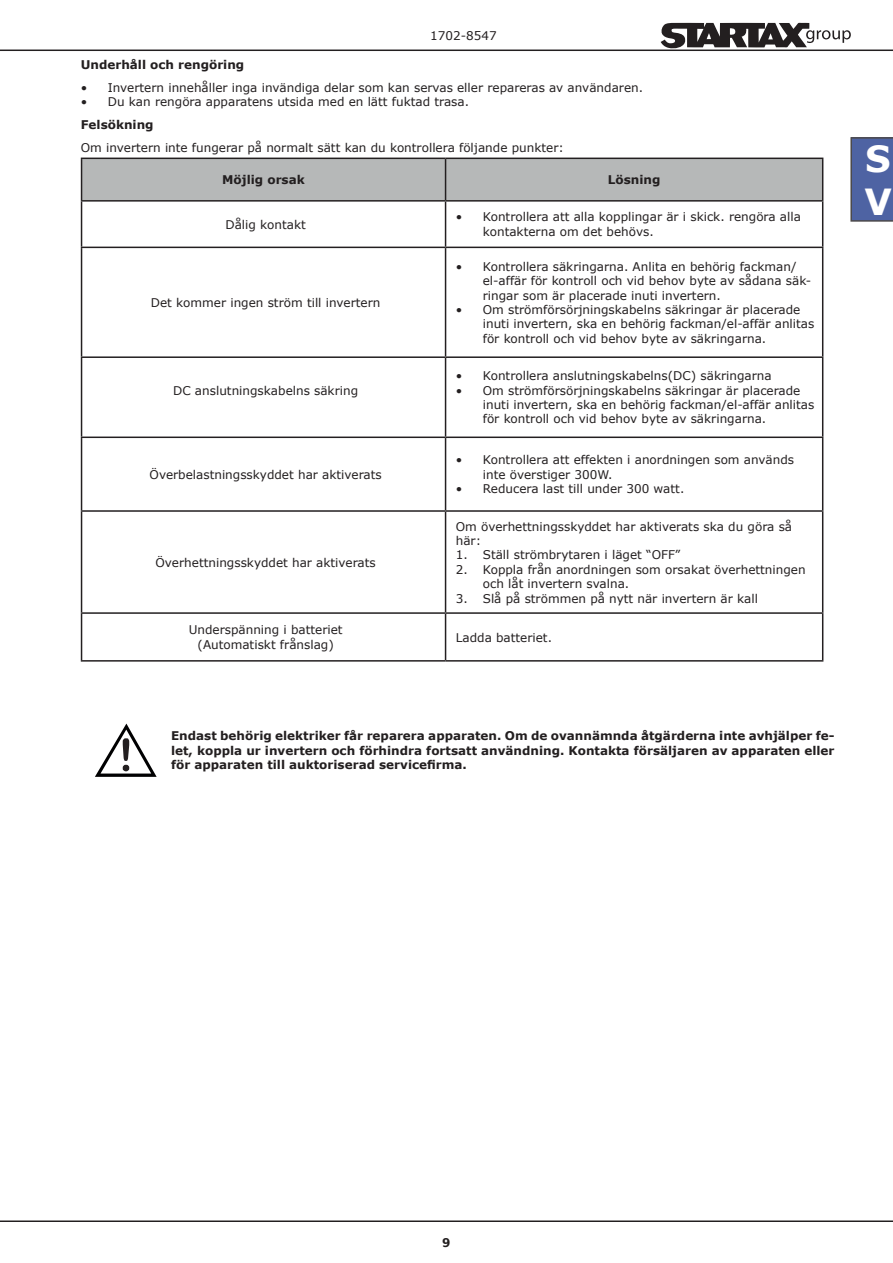
<style>
.page{position:relative;width:893px;height:1263px;background:#fff}
.page>*{position:absolute;margin:0;border:0;box-sizing:border-box;transform-origin:0 0}
.t1{font:700 36px/43.2px "Verdana";color:#fff}
.Käyttöohjeteksti{font:12px/14.4px "Verdana";color:#231f20}
.Käyttöohjeteksti_BOL{font:700 12px/14.4px "Verdana";color:#231f20;text-align:justify}
.Käyttöohjeotsikko_H1{font:700 12px "Verdana";color:#231f20}
.TL_Tuotenimi_Otsikko{font:700 12px "DejaVu Sans";color:#231f20}
</style>
<div class="page">
<hr style="left:0;top:50px;width:893px;height:1px;background:#231f20">
<hr style="left:0;top:1220px;width:893px;height:2px;background:#231f20">
<svg style="left:850px;top:137px;width:43px;height:85px"></svg>
<svg style="left:660px;top:23px;width:191px;height:26px"></svg>
<div style="left:82px;top:159px;width:740px;height:41px;background:#b6b8b8"></div>
<svg style="left:82px;top:202px;width:740px;height:458px"></svg>
<hr style="left:81px;top:158px;width:365px;height:1px;background:#231f20">
<hr style="left:81px;top:159px;width:1px;height:41px;background:#231f20">
<hr style="left:446px;top:158px;width:377px;height:1px;background:#231f20">
<hr style="left:445px;top:159px;width:1px;height:41px;background:#231f20">
<hr style="left:822px;top:159px;width:1px;height:41px;background:#231f20">
<hr style="left:81px;top:200px;width:365px;height:2px;background:#231f20">
<hr style="left:81px;top:202px;width:1px;height:45px;background:#231f20">
<hr style="left:446px;top:200px;width:377px;height:2px;background:#231f20">
<hr style="left:445px;top:202px;width:1px;height:45px;background:#231f20">
<hr style="left:822px;top:202px;width:1px;height:45px;background:#231f20">
<hr style="left:81px;top:247px;width:365px;height:1px;background:#231f20">
<hr style="left:81px;top:248px;width:1px;height:108px;background:#231f20">
<hr style="left:446px;top:247px;width:377px;height:1px;background:#231f20">
<hr style="left:445px;top:248px;width:1px;height:108px;background:#231f20">
<hr style="left:822px;top:248px;width:1px;height:108px;background:#231f20">
<hr style="left:81px;top:356px;width:365px;height:2px;background:#231f20">
<hr style="left:81px;top:358px;width:1px;height:78px;background:#231f20">
<hr style="left:446px;top:356px;width:377px;height:2px;background:#231f20">
<hr style="left:445px;top:358px;width:1px;height:78px;background:#231f20">
<hr style="left:822px;top:358px;width:1px;height:78px;background:#231f20">
<hr style="left:81px;top:436px;width:365px;height:2px;background:#231f20">
<hr style="left:81px;top:438px;width:1px;height:72px;background:#231f20">
<hr style="left:446px;top:436px;width:377px;height:2px;background:#231f20">
<hr style="left:445px;top:438px;width:1px;height:72px;background:#231f20">
<hr style="left:822px;top:438px;width:1px;height:72px;background:#231f20">
<hr style="left:81px;top:510px;width:365px;height:2px;background:#231f20">
<hr style="left:81px;top:512px;width:1px;height:100px;background:#231f20">
<hr style="left:446px;top:510px;width:377px;height:2px;background:#231f20">
<hr style="left:445px;top:512px;width:1px;height:100px;background:#231f20">
<hr style="left:822px;top:512px;width:1px;height:100px;background:#231f20">
<hr style="left:81px;top:612px;width:365px;height:2px;background:#231f20">
<hr style="left:81px;top:614px;width:1px;height:46px;background:#231f20">
<hr style="left:446px;top:612px;width:377px;height:2px;background:#231f20">
<hr style="left:445px;top:614px;width:1px;height:46px;background:#231f20">
<hr style="left:822px;top:614px;width:1px;height:46px;background:#231f20">
<hr style="left:81px;top:660px;width:365px;height:2px;background:#231f20">
<hr style="left:446px;top:660px;width:377px;height:2px;background:#231f20">
<svg style="left:95px;top:723px;width:62px;height:54px"></svg>
<p class="Käyttöohjeteksti" style="left:430px;top:28px;width:68px">1702-8547</p>
<p class="Käyttöohjeotsikko_H1" style="left:81px;top:56px;width:165px">Underhåll och rengöring</p>
<p class="Käyttöohjeteksti" style="left:81px;top:80px;width:564px">• Invertern innehåller inga invändiga delar som kan servas eller repareras av användaren.</p>
<p class="Käyttöohjeteksti" style="left:81px;top:95px;width:390px">• Du kan rengöra apparatens utsida med en lätt fuktad trasa.</p>
<p class="Käyttöohjeotsikko_H1" style="left:81px;top:116px;width:74px">Felsökning</p>
<p class="Käyttöohjeteksti" style="left:81px;top:140px;width:485px">Om invertern inte fungerar på normalt sätt kan du kontrollera följande punkter:</p>
<p class="Käyttöohjeteksti_BOL" style="left:222px;top:172px;width:84px">Möjlig orsak</p>
<p class="Käyttöohjeteksti_BOL" style="left:608px;top:172px;width:54px">Lösning</p>
<p class="Käyttöohjeteksti" style="left:225px;top:217px;width:82px">Dålig kontakt</p>
<p class="Käyttöohjeteksti" style="left:483px;top:210px;width:320px;text-indent:-27px">• Kontrollera att alla kopplingar är i skick. rengöra alla kontakterna om det behövs.</p>
<p class="Käyttöohjeteksti" style="left:151px;top:295px;width:231px">Det kommer ingen ström till invertern</p>
<p class="Käyttöohjeteksti" style="left:173px;top:383px;width:187px">DC anslutningskabelns säkring</p>
<p class="Käyttöohjeteksti" style="left:150px;top:467px;width:234px">Överbelastningsskyddet har aktiverats</p>
<p class="Käyttöohjeteksti" style="left:156px;top:555px;width:222px">Överhettningsskyddet har aktiverats</p>
<p class="Käyttöohjeteksti" style="left:189px;top:623px;width:155px">Underspänning i batteriet</p>
<p class="Käyttöohjeteksti" style="left:198px;top:637px;width:138px">(Automatiskt frånslag)</p>
<p class="Käyttöohjeteksti" style="left:483px;top:259px;width:330px;text-indent:-27px">• Kontrollera säkringarna. Anlita en behörig fackman/ el-affär för kontroll och vid behov byte av sådana säk&shy;ringar som är placerade inuti invertern.</p>
<p class="Käyttöohjeteksti" style="left:483px;top:302px;width:333px;text-indent:-27px">• Om strömförsörjningskabelns säkringar är placerade inuti invertern, ska en behörig fackman/el-affär anlitas för kontroll och vid behov byte av säkringarna.</p>
<p class="Käyttöohjeteksti" style="left:456px;top:369px;width:317px">• Kontrollera anslutningskabelns(DC) säkringarna</p>
<p class="Käyttöohjeteksti" style="left:483px;top:383px;width:333px;text-indent:-27px">• Om strömförsörjningskabelns säkringar är placerade inuti invertern, ska en behörig fackman/el-affär anlitas för kontroll och vid behov byte av säkringarna.</p>
<p class="Käyttöohjeteksti" style="left:483px;top:453px;width:313px;text-indent:-27px">• Kontrollera att effekten i anordningen som används inte överstiger 300W.</p>
<p class="Käyttöohjeteksti" style="left:456px;top:481px;width:230px">• Reducera last till under 300 watt.</p>
<p class="Käyttöohjeteksti" style="left:456px;top:519px;width:338px">Om överhettningsskyddet har aktiverats ska du göra så här:</p>
<p class="Käyttöohjeteksti" style="left:456px;top:548px;width:226px">1. Ställ strömbrytaren i läget “OFF”</p>
<p class="Käyttöohjeteksti" style="left:483px;top:562px;width:324px;text-indent:-27px">2. Koppla från anordningen som orsakat överhettningen och låt invertern svalna.</p>
<p class="Käyttöohjeteksti" style="left:456px;top:591px;width:304px">3. Slå på strömmen på nytt när invertern är kall</p>
<p class="Käyttöohjeteksti" style="left:456px;top:630px;width:98px">Ladda batteriet.</p>
<h1 class="t1" style="left:864px;top:136px;width:29px">S<br>V</h1>
<p class="Käyttöohjeteksti_BOL" style="left:171px;top:728px;width:665px">Endast behörig elektriker får reparera apparaten. Om de ovannämnda åtgärderna inte avhjälper fe&shy;let, koppla ur invertern och förhindra fortsatt användning. Kontakta försäljaren av apparaten eller för apparaten till auktoriserad servicefirma.</p>
<p class="TL_Tuotenimi_Otsikko" style="left:442px;top:1232px;width:10px">9</p>
</div>
